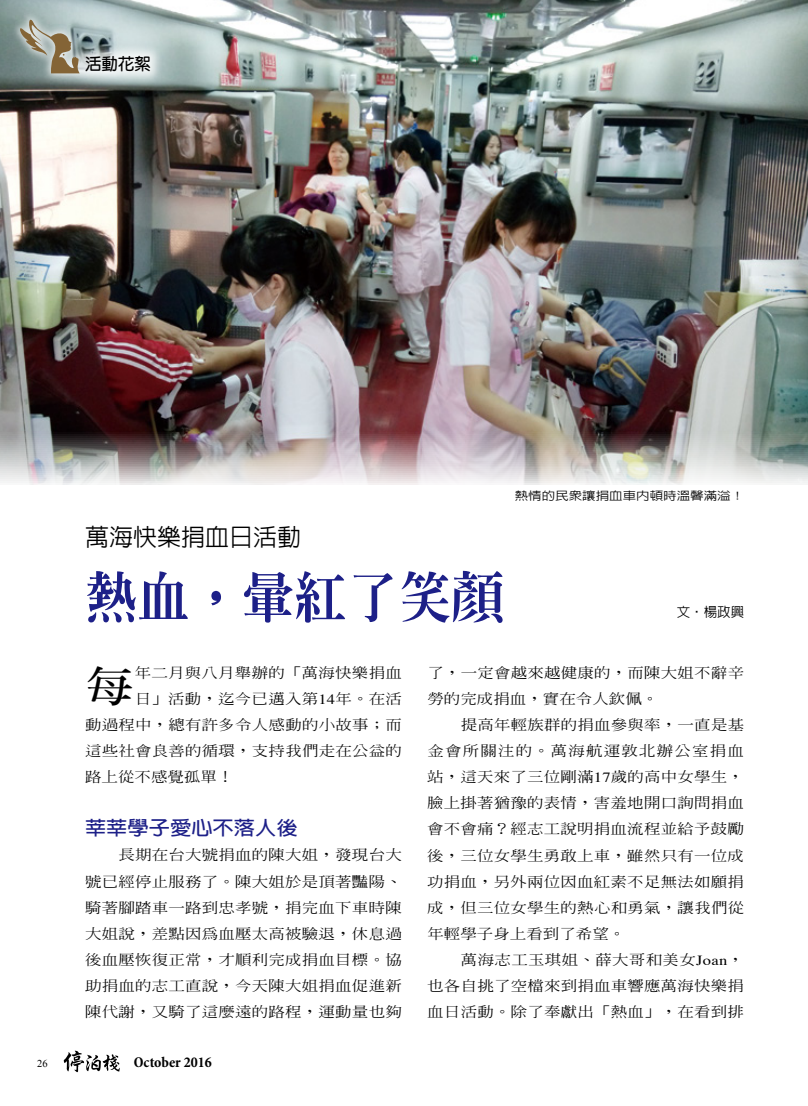
<style>
.page{position:relative;width:808px;height:1106px;background:#fff}
.page>*{position:absolute;margin:0;border:0;box-sizing:border-box;transform-origin:0 0}
.t1{font:800 54px "AR Ming B5";color:#1d2088}
.t2{font:700 42.15px "AR Ming B5";color:#000;scale:1.18 1}
.t3{font:500 24px "AR Hei B5";color:#000}
.t4{font:700 19.2px "AR Hei B5 HK";color:#1d2088;scale:1.11 1}
.t5{font:700 16.5px "AR Yuan B5";color:#000}
.t6{font:700 condensed 15px "Minion Pro";color:#000}
.t7{font:500 14.1px/26.1px "AR Ming B5";letter-spacing:.01em;color:#000;text-align:justify;scale:1.18 1}
.t8{font:500 13.5px "AR Hei B5";color:#000}
.t9{font:500 11.55px "AR Hei B5 HK";color:#000;scale:1.18 1}
.t10{font:10.5px "Times New Roman";color:#000}
.s1{font-family:"Times";font-weight:400}
</style>
<div class="page">
<img style="left:0;top:0;width:808px;height:484px">
<svg style="left:64px;top:1050px;width:56px;height:22px"></svg>
<div style="left:11px;top:10px;width:152px;height:74px;background:#fff;opacity:.75"></div>
<div style="left:81px;top:52px;width:73px;height:24px;background:#fff;opacity:.75"></div>
<svg style="left:19px;top:17px;width:61px;height:56px;background:#9da093"></svg>
<p class="t5" style="left:85px;top:56px;width:67px">活動花絮</p>
<h3 class="t3" style="left:85px;top:525px;width:217px">萬海快樂捐血日活動</h3>
<h1 class="t1" style="left:85px;top:570px;width:421px">熱血，暈紅了笑顏</h1>
<p class="t9" style="left:515px;top:490px;width:196px">熱情的民眾讓捐血車內頓時溫馨滿溢！</p>
<p class="t8" style="left:677px;top:605px;width:69px">文‧楊政興</p>
<h2 class="t2" style="left:85px;top:665px;width:44px">每</h2>
<p class="t7" style="left:135px;top:660px;width:228px">年二月與八月舉辦的「萬海快樂捐血</p>
<p class="t7" style="left:135px;top:686px;width:228px">日」活動，迄今已邁入第<span class="s1">14</span>年。在活</p>
<p class="t7" style="left:85px;top:712px;width:270px">動過程中，總有許多令人感動的小故事；而</p>
<p class="t7" style="left:85px;top:738px;width:270px">這些社會良善的循環，支持我們走在公益的</p>
<p class="t7" style="left:85px;top:764px;width:127px">路上從不感覺孤單！</p>
<h3 class="t4" style="left:85px;top:817px;width:193px">莘莘學子愛心不落人後</h3>
<p class="t7" style="left:85px;top:842px;width:270px;text-indent:33px">長期在台大號捐血的陳大姐，發現台大號已經停止服務了。陳大姐於是頂著豔陽、騎著腳踏車一路到忠孝號，捐完血下車時陳大姐說，差點因為血壓太高被驗退，休息過後血壓恢復正常，才順利完成捐血目標。協助捐血的志工直說，今天陳大姐捐血促進新陳代謝，又騎了這麼遠的路程，運動量也夠</p>
<p class="t10" style="left:37px;top:1056px;width:12px">26</p>
<p class="t6" style="left:134px;top:1052px;width:80px">October 2016</p>
<p class="t7" style="left:427px;top:660px;width:270px">了，一定會越來越健康的，而陳大姐不辭辛勞的完成捐血，實在令人欽佩。</p>
<p class="t7" style="left:427px;top:712px;width:270px;text-indent:34px">提高年輕族群的捐血參與率，一直是基金會所關注的。萬海航運敦北辦公室捐血站，這天來了三位剛滿<span class="s1">17</span>歲的高中女學生，臉上掛著猶豫的表情，害羞地開口詢問捐血會不會痛？經志工說明捐血流程並給予鼓勵後，三位女學生勇敢上車，雖然只有一位成功捐血，另外兩位因血紅素不足無法如願捐成，但三位女學生的熱心和勇氣，讓我們從年輕學子身上看到了希望。</p>
<p class="t7" style="left:427px;top:946px;width:270px;text-indent:34px">萬海志工玉琪姐、薛大哥和美女<span class="s1">Joan</span>，也各自挑了空檔來到捐血車響應萬海快樂捐血日活動。除了奉獻出「熱血」，在看到排</p>
</div>
